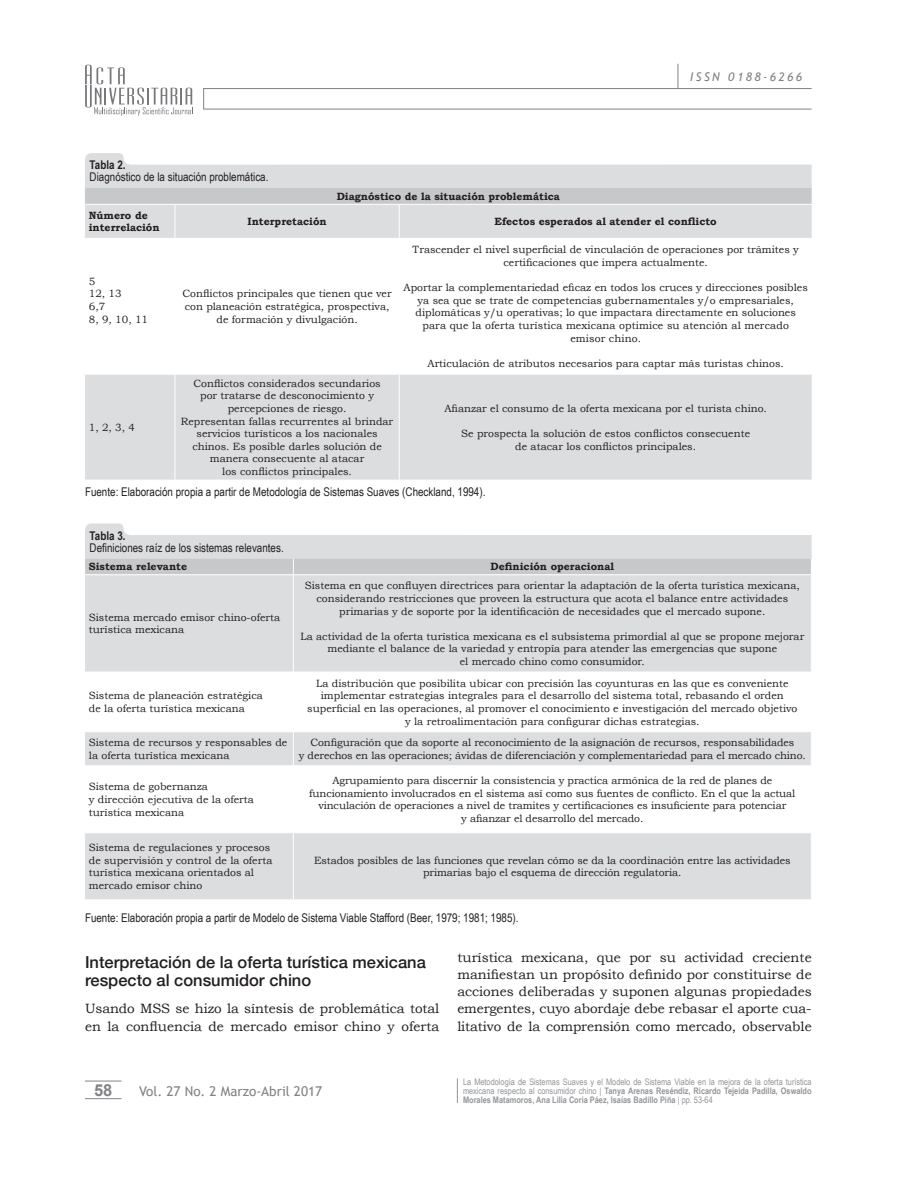
<style>
.page{position:relative;width:918px;height:1188px;background:#fff}
.page>*{position:absolute;margin:0;border:0;box-sizing:border-box;transform-origin:0 0}
.t1{font:500 16.5px/18px "Helvetica Neue";color:#231f20}
.t2{font:700 16.5px "Arial";color:#808285}
.t3{font:13.5px/17.1px "Bookman Old Style";letter-spacing:-.01em;color:#231f20}
.t4{font:13.5px "Trebuchet MS";color:#808285}
.t5{font:12px "Arial Narrow";color:#231f20}
.t6{font:700 12px "Arial Narrow";color:#231f20}
.t7{font:italic 12px "Trebuchet MS";letter-spacing:.2em;color:#808285}
.t8{font:10.5px/12.6px "Bookman Old Style";color:#231f20;text-align:center}
.t9{font:700 10.5px/12.6px "Bookman Old Style";color:#231f20}
.t10{font:9px/9px "Arial Narrow";color:#939598;text-align:justify}
.s1{font-weight:700}
</style>
<div class="page">
<div style="left:203px;top:88px;width:609px;height:21px;border:1px solid #808285"></div>
<svg style="left:678px;top:64px;width:1px;height:25px"></svg>
<hr style="left:85px;top:1081px;width:37px;height:1px;background:#808285">
<hr style="left:85px;top:1098px;width:37px;height:1px;background:#808285">
<svg style="left:85px;top:65px;width:108px;height:51px"></svg>
<svg style="left:457px;top:1078px;width:1px;height:25px"></svg>
<svg style="left:85px;top:205px;width:727px;height:275px;fill:#e0e1e3"></svg>
<hr style="left:175px;top:205px;width:1px;height:33px;background:#fff">
<hr style="left:175px;top:239px;width:1px;height:135px;background:#fff">
<hr style="left:175px;top:375px;width:1px;height:105px;background:#fff">
<hr style="left:399px;top:205px;width:1px;height:33px;background:#fff">
<hr style="left:399px;top:239px;width:1px;height:135px;background:#fff">
<hr style="left:399px;top:375px;width:1px;height:105px;background:#fff">
<svg style="left:85px;top:153px;width:727px;height:51px"></svg>
<hr style="left:84px;top:238px;width:91px;height:1px;background:#fff">
<hr style="left:84px;top:374px;width:91px;height:1px;background:#fff">
<hr style="left:175px;top:238px;width:224px;height:1px;background:#fff">
<hr style="left:399px;top:238px;width:414px;height:1px;background:#fff">
<hr style="left:175px;top:374px;width:224px;height:1px;background:#fff">
<hr style="left:399px;top:374px;width:414px;height:1px;background:#fff">
<svg style="left:85px;top:575px;width:726px;height:324px;fill:#dcdddf"></svg>
<hr style="left:293px;top:575px;width:1px;height:97px;background:#fff">
<hr style="left:293px;top:672px;width:1px;height:59px;background:#fff">
<hr style="left:293px;top:732px;width:1px;height:33px;background:#fff">
<hr style="left:293px;top:766px;width:1px;height:66px;background:#fff">
<hr style="left:293px;top:833px;width:1px;height:66px;background:#fff">
<svg style="left:85px;top:523px;width:727px;height:51px"></svg>
<hr style="left:84px;top:672px;width:209px;height:1px;background:#fff">
<hr style="left:84px;top:731px;width:209px;height:1px;background:#fff">
<hr style="left:84px;top:765px;width:209px;height:1px;background:#fff">
<hr style="left:84px;top:832px;width:209px;height:1px;background:#fff">
<hr style="left:293px;top:672px;width:519px;height:1px;background:#fff">
<hr style="left:293px;top:731px;width:519px;height:1px;background:#fff">
<hr style="left:293px;top:765px;width:519px;height:1px;background:#fff">
<hr style="left:293px;top:832px;width:519px;height:1px;background:#fff">
<hr style="left:85px;top:185px;width:727px;height:3px;background:#dcdddf">
<hr style="left:85px;top:555px;width:727px;height:3px;background:#dcdddf">
<p class="t6" style="left:90px;top:156px;width:37px">Tabla 2.</p>
<p class="t5" style="left:90px;top:168px;width:180px">Diagnóstico de la situación problemática.</p>
<p class="t9" style="left:337px;top:190px;width:225px">Diagnóstico de la situación problemática</p>
<p class="t7" style="left:690px;top:70px;width:114px">ISSN 0188-6266</p>
<p class="t9" style="left:89px;top:209px;width:72px">Número de interrelación</p>
<p class="t9" style="left:248px;top:215px;width:81px">Interpretación</p>
<p class="t9" style="left:495px;top:215px;width:224px">Efectos esperados al atender el conflicto</p>
<p class="t8" style="left:89px;top:275px;width:61px;text-align:left">5<br>12, 13<br>6,7<br>8, 9, 10, 11</p>
<p class="t8" style="left:89px;top:421px;width:48px">1, 2, 3, 4</p>
<p class="t8" style="left:183px;top:288px;width:211px">Conflictos principales que tienen que ver con planeación estratégica, prospectiva, de formación y divulgación.</p>
<p class="t8" style="left:181px;top:377px;width:214px">Conflictos considerados secundarios<br>por tratarse de desconocimiento y percepciones de riesgo.<br>Representan fallas recurrentes al brindar servicios turísticos a los nacionales chinos. Es posible darles solución de manera consecuente al atacar<br>los conflictos principales.</p>
<p class="t8" style="left:413px;top:243px;width:388px">Trascender el nivel superficial de vinculación de operaciones por trámites y certificaciones que impera actualmente.</p>
<p class="t8" style="left:404px;top:281px;width:406px">Aportar la complementariedad eficaz en todos los cruces y direcciones posibles ya sea que se trate de competencias gubernamentales y/o empresariales, diplomáticas y/u operativas; lo que impactara directamente en soluciones para que la oferta turística mexicana optimice su atención al mercado<br>emisor chino.</p>
<p class="t8" style="left:428px;top:357px;width:358px">Articulación de atributos necesarios para captar más turistas chinos.</p>
<p class="t8" style="left:444px;top:402px;width:324px">Afianzar el consumo de la oferta mexicana por el turista chino.</p>
<p class="t8" style="left:461px;top:427px;width:290px">Se prospecta la solución de estos conflictos consecuente de atacar los conflictos principales.</p>
<p class="t5" style="left:85px;top:483px;width:402px">Fuente: Elaboración propia a partir de Metodología de Sistemas Suaves (Checkland, 1994).</p>
<p class="t6" style="left:90px;top:527px;width:37px">Tabla 3.</p>
<p class="t5" style="left:90px;top:539px;width:196px">Definiciones raíz de los sistemas relevantes.</p>
<p class="t9" style="left:89px;top:560px;width:100px">Sistema relevante</p>
<p class="t9" style="left:491px;top:560px;width:125px">Definición operacional</p>
<p class="t8" style="left:89px;top:611px;width:193px;text-align:left">Sistema mercado emisor chino-oferta turística mexicana</p>
<p class="t8" style="left:89px;top:689px;width:176px;text-align:left">Sistema de planeación estratégica de la oferta turística mexicana</p>
<p class="t8" style="left:305px;top:579px;width:497px">Sistema en que confluyen directrices para orientar la adaptación de la oferta turística mexicana, considerando restricciones que proveen la estructura que acota el balance entre actividades primarias y de soporte por la identificación de necesidades que el mercado supone.</p>
<p class="t8" style="left:300px;top:630px;width:505px">La actividad de la oferta turística mexicana es el subsistema primordial al que se propone mejorar mediante el balance de la variedad y entropía para atender las emergencias que supone<br>el mercado chino como consumidor.</p>
<p class="t8" style="left:307px;top:677px;width:492px">La distribución que posibilita ubicar con precisión las coyunturas en las que es conveniente implementar estrategias integrales para el desarrollo del sistema total, rebasando el orden superficial en las operaciones, al promover el conocimiento e investigación del mercado objetivo y la retroalimentación para configurar dichas estrategias.</p>
<p class="t8" style="left:89px;top:736px;width:200px;text-align:left">Sistema de recursos y responsables de la oferta turística mexicana</p>
<p class="t8" style="left:299px;top:736px;width:509px">Configuración que da soporte al reconocimiento de la asignación de recursos, responsabilidades<br>y derechos en las operaciones; ávidas de diferenciación y complementariedad para el mercado chino.</p>
<p class="t8" style="left:89px;top:781px;width:167px;text-align:left">Sistema de gobernanza<br>y dirección ejecutiva de la oferta turística mexicana</p>
<p class="t8" style="left:309px;top:774px;width:488px">Agrupamiento para discernir la consistencia y practica armónica de la red de planes de funcionamiento involucrados en el sistema así como sus fuentes de conflicto. En el que la actual vinculación de operaciones a nivel de tramites y certificaciones es insuficiente para potenciar<br>y afianzar el desarrollo del mercado.</p>
<p class="t8" style="left:89px;top:841px;width:185px;text-align:left">Sistema de regulaciones y procesos de supervisión y control de la oferta turística mexicana orientados al mercado emisor chino</p>
<p class="t8" style="left:314px;top:854px;width:478px">Estados posibles de las funciones que revelan cómo se da la coordinación entre las actividades primarias bajo el esquema de dirección regulatoria.</p>
<p class="t5" style="left:85px;top:909px;width:435px">Fuente: Elaboración propia a partir de Modelo de Sistema Viable Stafford (Beer, 1979; 1981; 1985).</p>
<h1 class="t1" style="left:85px;top:952px;width:342px">Interpretación de la oferta turística mexicana respecto al consumidor chino</h1>
<p class="t3" style="left:85px;top:999px;width:356px;line-height:18px">Usando MSS se hizo la síntesis de problemática total en la confluencia de mercado emisor chino y oferta</p>
<p class="t3" style="left:457px;top:949px;width:356px;text-align:justify">turística mexicana, que por su actividad creciente manifiestan un propósito definido por constituirse de acciones deliberadas y suponen algunas propiedades emergentes, cuyo abordaje debe rebasar el aporte cua&shy;litativo de la comprensión como mercado, observable</p>
<h1 class="t2" style="left:94px;top:1079px;width:20px">58</h1>
<p class="t4" style="left:139px;top:1083px;width:184px">Vol. 27 No. 2 Marzo-Abril 2017</p>
<p class="t10" style="left:463px;top:1077px;width:350px">La Metodología de Sistemas Suaves y el Modelo de Sistema Viable en la mejora de la oferta turística mexicana respecto al consumidor chino | <span class="s1">Tanya Arenas Reséndiz, Ricardo Tejeida Padilla, Oswaldo Morales Matamoros, Ana Lilia Coria Páez, Isaías Badillo Piña</span> | pp. 53-64</p>
</div>
